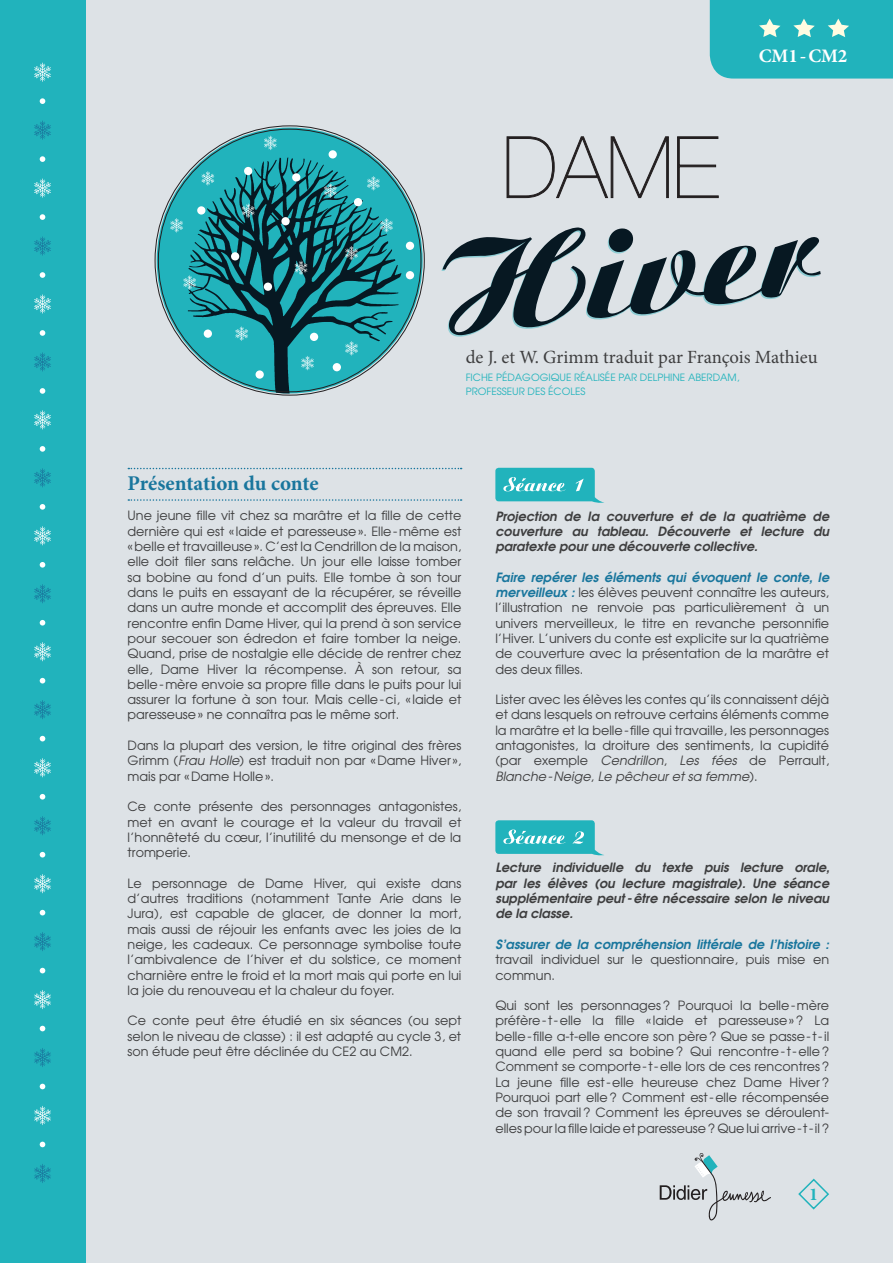
<style>
.page{position:relative;width:893px;height:1263px;background:#dde2e6}
.page>*{position:absolute;margin:0;border:0;box-sizing:border-box;transform-origin:0 0}
.t1{font:700 21px "Minion Pro";letter-spacing:-.005em;color:#19769d}
.t2{font:700 19.05px "Minion Pro";letter-spacing:-.01em;color:#fff}
.t3{font:18.6px "Minion Pro";color:#3e3e3f}
.t4{font:700 18px "Minion Pro";color:#21b3bc}
.t5{font:12.75px/15.3px "Avant Garde";color:#3e3e3f;text-align:justify}
.t6{font:italic 600 12.75px/15.3px "Avant Garde";color:#3e3e3f;text-align:justify}
.t7{font:10.05px/14.2px "Avant Garde";color:#21b3bc}
.s1{font-style:italic}
.s2{font-weight:600;font-style:italic;color:#19769d}
</style>
<div class="page">
<div style="left:0;top:0;width:85px;height:1263px;background:#21b3bc"></div>
<div style="left:710px;top:0;width:183px;height:79px;background:#21b3bc"></div>
<svg style="left:660px;top:1153px;width:111px;height:67px"></svg>
<svg style="left:798px;top:1178px;width:31px;height:32px"></svg>
<svg style="left:40px;top:98px;width:5px;height:6px"></svg>
<svg style="left:40px;top:214px;width:5px;height:6px"></svg>
<svg style="left:40px;top:330px;width:5px;height:6px"></svg>
<svg style="left:40px;top:446px;width:5px;height:6px"></svg>
<svg style="left:40px;top:562px;width:5px;height:6px"></svg>
<svg style="left:40px;top:678px;width:5px;height:5px"></svg>
<svg style="left:40px;top:156px;width:5px;height:6px"></svg>
<svg style="left:40px;top:272px;width:5px;height:6px"></svg>
<svg style="left:40px;top:388px;width:5px;height:6px"></svg>
<svg style="left:40px;top:504px;width:5px;height:6px"></svg>
<svg style="left:40px;top:620px;width:5px;height:5px"></svg>
<svg style="left:40px;top:736px;width:5px;height:5px"></svg>
<svg style="left:34px;top:62px;width:17px;height:20px"></svg>
<svg style="left:34px;top:178px;width:17px;height:20px"></svg>
<svg style="left:34px;top:294px;width:17px;height:20px"></svg>
<svg style="left:34px;top:410px;width:17px;height:20px"></svg>
<svg style="left:34px;top:526px;width:17px;height:20px"></svg>
<svg style="left:34px;top:642px;width:17px;height:19px"></svg>
<svg style="left:34px;top:120px;width:17px;height:20px"></svg>
<svg style="left:34px;top:236px;width:17px;height:20px"></svg>
<svg style="left:34px;top:352px;width:17px;height:20px"></svg>
<svg style="left:34px;top:468px;width:17px;height:20px"></svg>
<svg style="left:34px;top:584px;width:17px;height:19px"></svg>
<svg style="left:34px;top:700px;width:17px;height:19px"></svg>
<svg style="left:40px;top:794px;width:5px;height:5px"></svg>
<svg style="left:40px;top:910px;width:5px;height:5px"></svg>
<svg style="left:40px;top:1026px;width:5px;height:5px"></svg>
<svg style="left:40px;top:1142px;width:5px;height:5px"></svg>
<svg style="left:40px;top:852px;width:5px;height:5px"></svg>
<svg style="left:40px;top:968px;width:5px;height:5px"></svg>
<svg style="left:40px;top:1084px;width:5px;height:5px"></svg>
<svg style="left:34px;top:758px;width:17px;height:19px"></svg>
<svg style="left:34px;top:874px;width:17px;height:19px"></svg>
<svg style="left:34px;top:990px;width:17px;height:19px"></svg>
<svg style="left:34px;top:1106px;width:17px;height:19px"></svg>
<svg style="left:34px;top:816px;width:17px;height:19px"></svg>
<svg style="left:34px;top:932px;width:17px;height:19px"></svg>
<svg style="left:34px;top:1048px;width:17px;height:19px"></svg>
<svg style="left:34px;top:1164px;width:17px;height:19px"></svg>
<div style="left:157px;top:128px;width:266px;height:265px;background:#21b3bc;border-radius:50%"></div>
<img style="left:158px;top:151px;width:265px;height:242px">
<svg style="left:367px;top:176px;width:13px;height:15px"></svg>
<svg style="left:264px;top:136px;width:13px;height:14px"></svg>
<svg style="left:235px;top:326px;width:13px;height:15px"></svg>
<svg style="left:345px;top:341px;width:13px;height:15px"></svg>
<svg style="left:170px;top:218px;width:13px;height:15px"></svg>
<svg style="left:345px;top:246px;width:13px;height:14px"></svg>
<svg style="left:242px;top:203px;width:13px;height:15px"></svg>
<svg style="left:294px;top:260px;width:14px;height:15px"></svg>
<svg style="left:183px;top:275px;width:13px;height:15px"></svg>
<svg style="left:301px;top:356px;width:13px;height:14px"></svg>
<svg style="left:324px;top:183px;width:13px;height:15px"></svg>
<svg style="left:380px;top:218px;width:13px;height:15px"></svg>
<svg style="left:201px;top:171px;width:13px;height:15px"></svg>
<div style="left:292px;top:173px;width:8px;height:9px;background:#fff;border-radius:50%"></div>
<div style="left:281px;top:217px;width:9px;height:8px;background:#fff;border-radius:50%"></div>
<div style="left:329px;top:150px;width:8px;height:9px;background:#fff;border-radius:50%"></div>
<div style="left:264px;top:283px;width:8px;height:8px;background:#fff;border-radius:50%"></div>
<div style="left:231px;top:252px;width:8px;height:8px;background:#fff;border-radius:50%"></div>
<div style="left:204px;top:329px;width:8px;height:9px;background:#fff;border-radius:50%"></div>
<div style="left:256px;top:370px;width:8px;height:9px;background:#fff;border-radius:50%"></div>
<div style="left:310px;top:333px;width:8px;height:8px;background:#fff;border-radius:50%"></div>
<div style="left:333px;top:363px;width:8px;height:8px;background:#fff;border-radius:50%"></div>
<div style="left:354px;top:198px;width:8px;height:8px;background:#fff;border-radius:50%"></div>
<div style="left:197px;top:206px;width:8px;height:9px;background:#fff;border-radius:50%"></div>
<div style="left:406px;top:271px;width:8px;height:8px;background:#fff;border-radius:50%"></div>
<div style="left:406px;top:242px;width:8px;height:8px;background:#fff;border-radius:50%"></div>
<div style="left:244px;top:167px;width:8px;height:8px;background:#fff;border-radius:50%"></div>
<svg style="left:507px;top:136px;width:212px;height:61px"></svg>
<svg style="left:442px;top:197px;width:379px;height:140px"></svg>
<svg style="left:128px;top:468px;width:334px;height:1px"></svg>
<svg style="left:128px;top:499px;width:334px;height:2px"></svg>
<svg style="left:495px;top:468px;width:109px;height:35px"></svg>
<svg style="left:495px;top:820px;width:109px;height:36px"></svg>
<p class="t2" style="left:759px;top:42px;width:90px">CM1-CM2</p>
<p class="t3" style="left:466px;top:344px;width:353px">de J. et W. Grimm traduit par François Mathieu</p>
<p class="t7" style="left:466px;top:370px;width:275px">FICHE PÉDAGOGIQUE RÉALISÉE PAR DELPHINE ABERDAM,<br>PROFESSEUR DES ÉCOLES</p>
<p class="t1" style="left:128px;top:469px;width:193px">Présentation du conte</p>
<p class="t5" style="left:128px;top:508px;width:335px">Une jeune fille vit chez sa marâtre et la fille de cette dernière qui est « laide et paresseuse». Elle-même est «belle et travailleuse». C’est la Cendrillon de la maison, elle doit filer sans relâche. Un jour elle laisse tomber sa bobine au fond d’un puits. Elle tombe à son tour dans le puits en essayant de la récupérer, se réveille dans un autre monde et accomplit des épreuves. Elle rencontre enfin Dame Hiver, qui la prend à son service pour secouer son édredon et faire tomber la neige.<br>Quand, prise de nostalgie elle décide de rentrer chez elle, Dame Hiver la récompense. À son retour, sa belle-mère envoie sa propre fille dans le puits pour lui assurer la fortune à son tour. Mais celle-ci, « laide et paresseuse» ne connaîtra pas le même sort.</p>
<p class="t5" style="left:128px;top:737px;width:335px">Dans la plupart des version, le titre original des frères Grimm (<span class="s1">Frau Holle</span>) est traduit non par «Dame Hiver », mais par «Dame Holle».</p>
<p class="t5" style="left:128px;top:799px;width:335px">Ce conte présente des personnages antagonistes, met en avant le courage et la valeur du travail et l’honnêteté du cœur, l’inutilité du mensonge et de la tromperie.</p>
<p class="t5" style="left:128px;top:875px;width:335px">Le personnage de Dame Hiver, qui existe dans d’autres traditions (notamment Tante Arie dans le Jura), est capable de glacer, de donner la mort, mais aussi de réjouir les enfants avec les joies de la neige, les cadeaux. Ce personnage symbolise toute l’ambivalence de l’hiver et du solstice, ce moment charnière entre le froid et la mort mais qui porte en lui la joie du renouveau et la chaleur du foyer.</p>
<p class="t5" style="left:128px;top:1013px;width:335px">Ce conte peut être étudié en six séances (ou sept selon le niveau de classe) : il est adapté au cycle 3, et son étude peut être déclinée du CE2 au CM2.</p>
<p class="t6" style="left:495px;top:508px;width:335px">Projection de la couverture et de la quatrième de couverture au tableau. Découverte et lecture du paratexte pour une découverte collective.</p>
<p class="t5" style="left:495px;top:569px;width:335px"><span class="s2">Faire repérer les éléments qui évoquent le conte, le merveilleux :</span> les élèves peuvent connaître les auteurs, l’illustration ne renvoie pas particulièrement à un univers merveilleux, le titre en revanche personnifie l’Hiver. L’univers du conte est explicite sur la quatrième de couverture avec la présentation de la marâtre et des deux filles.</p>
<p class="t5" style="left:495px;top:692px;width:335px">Lister avec les élèves les contes qu’ils connaissent déjà et dans lesquels on retrouve certains éléments comme la marâtre et la belle- fille qui travaille, les personnages antagonistes, la droiture des sentiments, la cupidité (par exemple <span class="s1">Cendrillon</span>, <span class="s1">Les fées</span> de Perrault, <span class="s1">Blanche-Neige</span>, <span class="s1">Le pêcheur et sa femme</span>).</p>
<p class="t6" style="left:495px;top:860px;width:336px">Lecture individuelle du texte puis lecture orale, par les élèves (ou lecture magistrale). Une séance supplémentaire peut -être nécessaire selon le niveau de la classe.</p>
<p class="t5" style="left:495px;top:936px;width:335px"><span class="s2">S’assurer de la compréhension littérale de l’histoire : </span>travail individuel sur le questionnaire, puis mise en commun.</p>
<p class="t5" style="left:495px;top:998px;width:335px">Qui sont les personnages? Pourquoi la belle-mère préfère-t-elle la fille « laide et paresseuse»? La belle- fille a-t-elle encore son père? Que se passe-t-il quand elle perd sa bobine? Qui rencontre-t-elle?<br>Comment se comporte-t-elle lors de ces rencontres?<br>La jeune fille est-elle heureuse chez Dame Hiver?<br>Pourquoi part elle? Comment est-elle récompensée de son travail? Comment les épreuves se déroulent&shy;elles pour la fille laide et paresseuse? Que lui arrive-t-il?</p>
<p class="t4" style="left:809px;top:1181px;width:10px">1</p>
</div>
